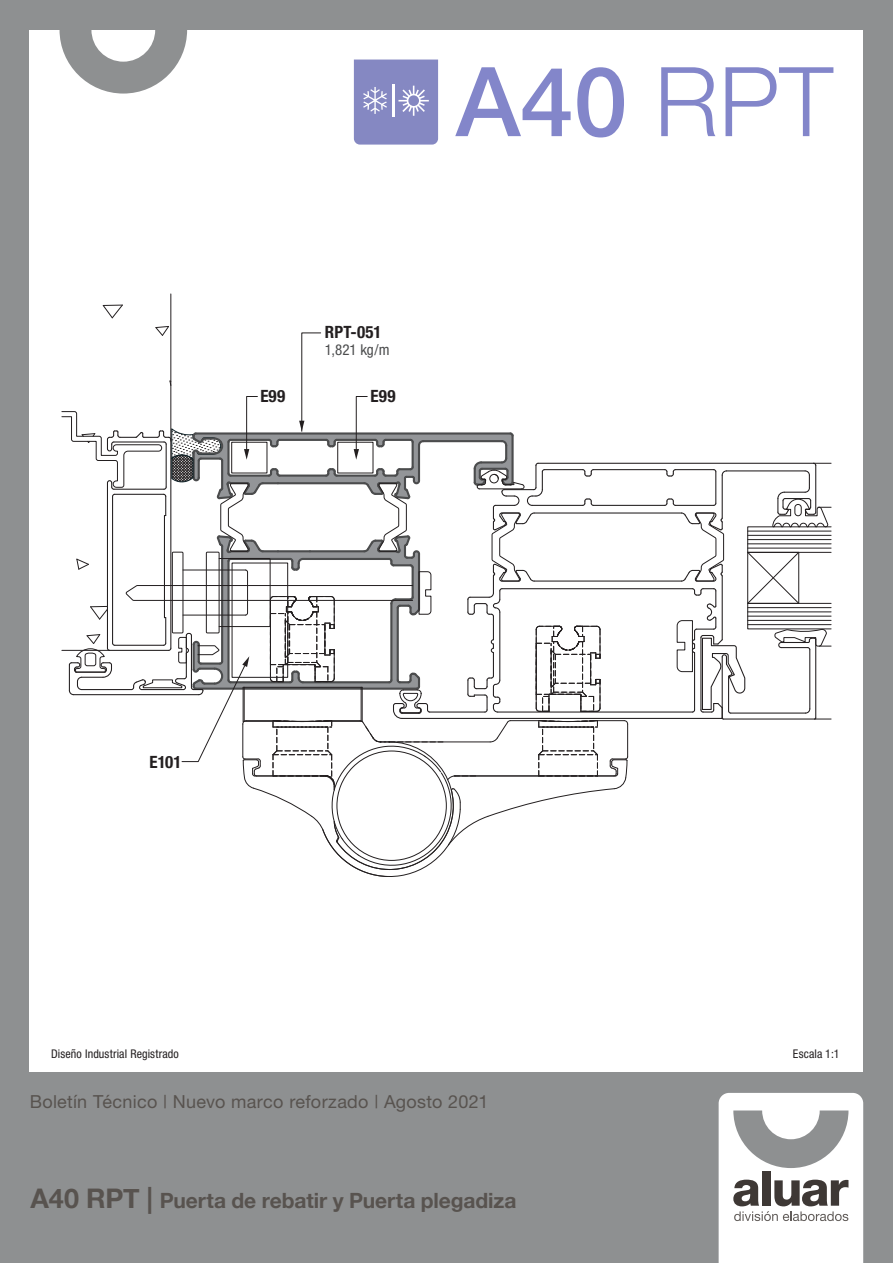
<style>
.page{position:relative;width:893px;height:1263px;background:#8e9091}
.page>*{position:absolute;margin:0;border:0;box-sizing:border-box;transform-origin:0 0}
.t1{font:700 21px "Helvetica Neue";letter-spacing:-.005em;color:#58534f}
.t2{font:18px "Helvetica Neue";letter-spacing:.015em;color:#58534f}
.t3{font:700 condensed 16.95px "Helvetica Neue";letter-spacing:.01em;color:#231f20}
.t4{font:condensed 15px "Helvetica Neue";color:#4b4c4d}
.t5{font:condensed 12px "Helvetica Neue";letter-spacing:.01em;color:#231f20}
.s1{font-size:27px}
</style>
<div class="page">
<div style="left:30px;top:30px;width:833px;height:1041px;background:#fff"></div>
<svg style="left:60px;top:30px;width:127px;height:64px"></svg>
<svg style="left:719px;top:1093px;width:144px;height:170px"></svg>
<svg style="left:455px;top:67px;width:116px;height:69px"></svg>
<svg style="left:577px;top:67px;width:47px;height:70px"></svg>
<svg style="left:661px;top:67px;width:54px;height:69px"></svg>
<svg style="left:725px;top:67px;width:108px;height:69px"></svg>
<svg style="left:354px;top:60px;width:84px;height:85px;background:#8e91c6"></svg>
<hr style="left:534px;top:580px;width:147px;height:2px;background:#231f20">
<hr style="left:402px;top:718px;width:320px;height:1px;background:#231f20">
<hr style="left:502px;top:588px;width:190px;height:1px;background:#231f20">
<hr style="left:498px;top:711px;width:194px;height:1px;background:#231f20">
<hr style="left:534px;top:512px;width:147px;height:1px;background:#231f20">
<hr style="left:538px;top:463px;width:276px;height:1px;background:#231f20">
<hr style="left:593px;top:469px;width:72px;height:1px;background:#231f20">
<hr style="left:593px;top:505px;width:72px;height:1px;background:#231f20">
<hr style="left:171px;top:294px;width:1px;height:147px;background:#231f20">
<svg style="left:103px;top:304px;width:20px;height:14px"></svg>
<svg style="left:664px;top:462px;width:167px;height:258px"></svg>
<svg style="left:61px;top:326px;width:567px;height:551px"></svg>
<p class="t3" style="left:260px;top:386px;width:26px">E99</p>
<p class="t3" style="left:325px;top:322px;width:58px">RPT-051</p>
<p class="t4" style="left:325px;top:341px;width:66px">1,821 kg/m</p>
<p class="t3" style="left:370px;top:386px;width:26px">E99</p>
<p class="t3" style="left:150px;top:751px;width:33px">E101</p>
<p class="t5" style="left:51px;top:1047px;width:129px">Diseño Industrial Registrado</p>
<p class="t5" style="left:793px;top:1047px;width:48px">Escala 1:1</p>
<p class="t2" style="left:30px;top:1090px;width:460px">Boletín Técnico | Nuevo marco reforzado | Agosto 2021</p>
<p class="t1" style="left:31px;top:1184px;width:487px"><span class="s1">A40 RPT |</span> Puerta de rebatir y Puerta plegadiza</p>
</div>
